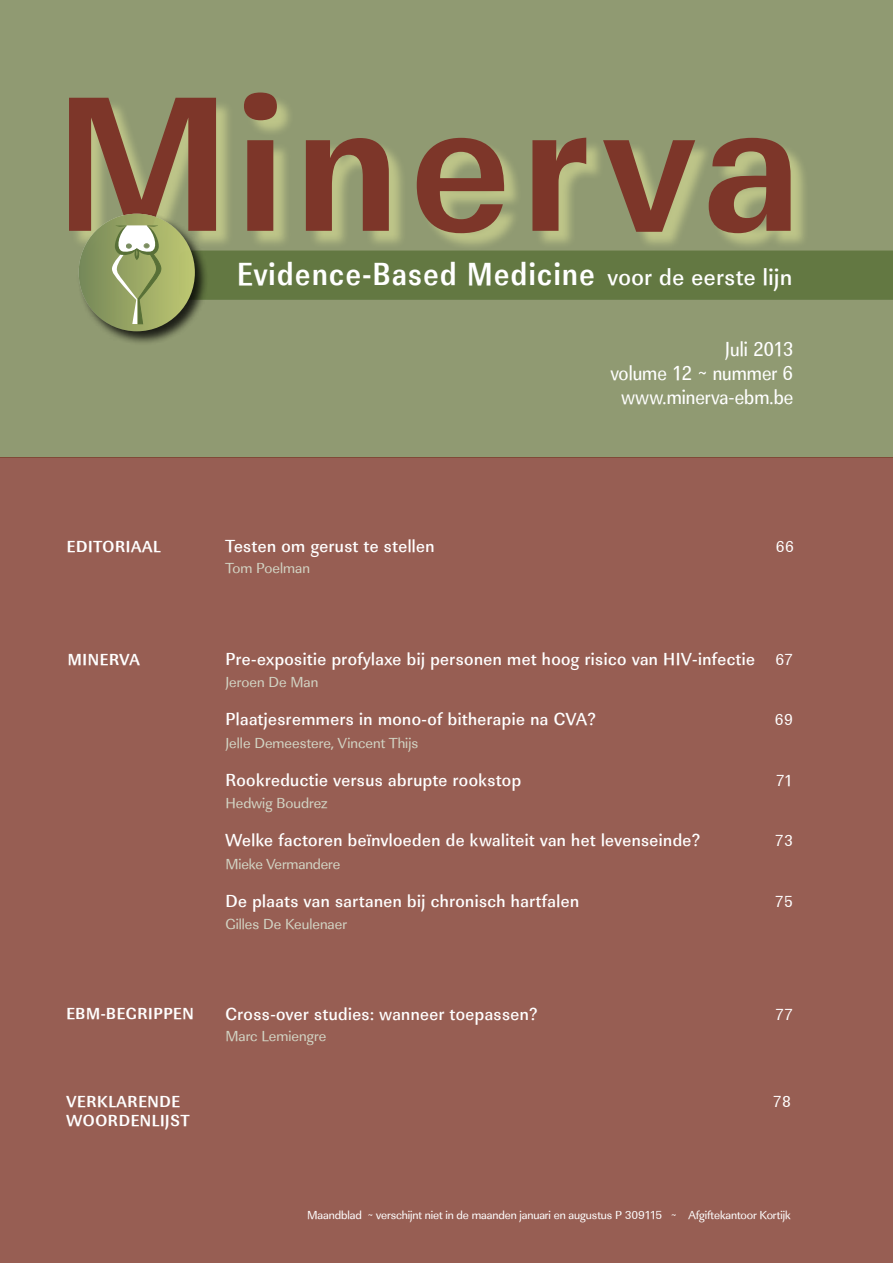
<style>
.page{position:relative;width:893px;height:1263px;background:#fff}
.page>*{position:absolute;margin:0;border:0;box-sizing:border-box;transform-origin:0 0}
.t1{font:700 199.5px "Linear Std Nr";letter-spacing:.05em;color:#7d3629;scale:1.09 1}
.t2{font:700 33px "Linear Std Cd";letter-spacing:.05em;color:#fff;scale:.91 1}
.t3{font:21px/24px "Linear Std Nr";color:#fff;text-align:right}
.t4{font:500 18px "Linear Std Cd";letter-spacing:.025em;color:#fff}
.t5{font:700 16.5px "Linear Std Cd";letter-spacing:.04em;color:#fff}
.t6{font:16.5px "Linear Std Cd";letter-spacing:.025em;color:#fff}
.t7{font:15px "Linear Std";color:#d2d4c4}
.t8{font:12px "Linear Std";letter-spacing:-.01em;color:#fff}
.s1{font-weight:500;font-size:24px}
.s2{font-weight:400;font-size:16.5px}
</style>
<div class="page">
<div style="left:0;top:0;width:893px;height:457px;background:#909a72"></div>
<div style="left:0;top:457px;width:893px;height:806px;background:#975e53"></div>
<div style="left:71px;top:95px;width:738px;height:157px;background:#cdd390;opacity:.75"></div>
<div style="left:209px;top:251px;width:684px;height:49px;background:#637842"></div>
<svg style="left:77px;top:212px;width:132px;height:131px"></svg>
<div style="left:79px;top:214px;width:116px;height:117px;background:linear-gradient(to right,#778959,#bdc671);border-radius:50%"></div>
<svg style="left:109px;top:225px;width:57px;height:99px"></svg>
<h1 class="t1" style="left:54px;top:44px;width:686px">Minerva</h1>
<h2 class="t2" style="left:237px;top:254px;width:611px">Evidence-Based Medicine <span class="s1">voor de eerste lijn</span></h2>
<p class="t5" style="left:67px;top:536px;width:95px">EDITORIAAL</p>
<p class="t5" style="left:68px;top:650px;width:74px">MINERVA</p>
<p class="t3" style="left:611px;top:337px;width:184px">Juli 2013<br>volume 12 ~ nummer 6 www.minerva-ebm.be</p>
<p class="t4" style="left:225px;top:535px;width:211px">Testen om gerust te stellen</p>
<p class="t6" style="left:776px;top:537px;width:20px">66</p>
<p class="t7" style="left:225px;top:559px;width:86px">Tom Poelman</p>
<p class="t4" style="left:225px;top:648px;width:569px">Pre-expositie profylaxe bij personen met hoog risico van HIV-infectie <span class="s2">67</span></p>
<p class="t7" style="left:225px;top:673px;width:94px">Jeroen De Man</p>
<p class="t4" style="left:225px;top:709px;width:372px">Plaatjesremmers in mono-of bitherapie na CVA?</p>
<p class="t6" style="left:775px;top:710px;width:20px">69</p>
<p class="t7" style="left:225px;top:734px;width:194px">Jelle Demeestere, Vincent Thijs</p>
<p class="t4" style="left:225px;top:769px;width:297px">Rookreductie versus abrupte rookstop</p>
<p class="t6" style="left:776px;top:771px;width:19px">71</p>
<p class="t7" style="left:225px;top:794px;width:104px">Hedwig Boudrez</p>
<p class="t4" style="left:225px;top:830px;width:476px">Welke factoren beïnvloeden de kwaliteit van het levenseinde?</p>
<p class="t6" style="left:775px;top:831px;width:20px">73</p>
<p class="t7" style="left:225px;top:855px;width:116px">Mieke Vermandere</p>
<p class="t4" style="left:225px;top:890px;width:355px">De plaats van sartanen bij chronisch hartfalen</p>
<p class="t6" style="left:775px;top:892px;width:20px">75</p>
<p class="t7" style="left:225px;top:915px;width:123px">Gilles De Keulenaer</p>
<p class="t5" style="left:66px;top:1004px;width:129px">EBM-BEGRIPPEN</p>
<p class="t4" style="left:225px;top:1003px;width:314px">Cross-over studies: wanneer toepassen?</p>
<p class="t6" style="left:775px;top:1004px;width:19px">77</p>
<p class="t7" style="left:225px;top:1027px;width:102px">Marc Lemiengre</p>
<p class="t5" style="left:67px;top:1091px;width:115px">VERKLARENDE</p>
<p class="t6" style="left:773px;top:1091px;width:20px">78</p>
<p class="t5" style="left:67px;top:1111px;width:124px">WOORDENLIJST</p>
<p class="t8" style="left:307px;top:1208px;width:485px">Maandblad ~ verschijnt niet in de maanden januari en augustus P 309115 ~ Afgiftekantoor Kortijk</p>
</div>
